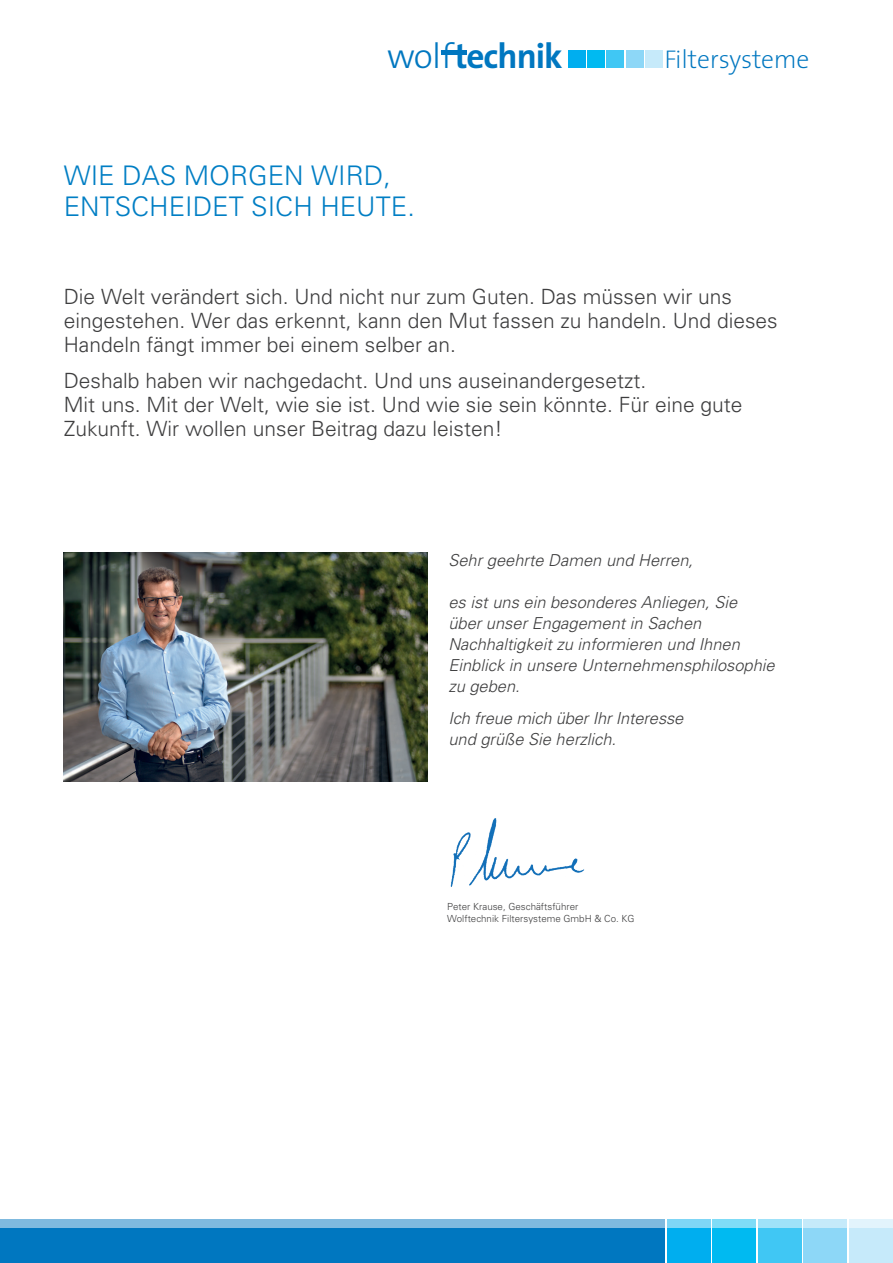
<style>
.page{position:relative;width:893px;height:1263px;background:#fff}
.page>*{position:absolute;margin:0;border:0;box-sizing:border-box;transform-origin:0 0}
.t1{font:700 35.25px "The Sans";letter-spacing:-.03em;color:#0077c0}
.t2{font:300 27px/31.5px "Univers";color:#007ec4}
.t3{font:200 25.8px "The Sans";letter-spacing:-.01em;color:#0077c0}
.t4{font:300 21px/24px "Univers";color:#3e3e3f}
.t5{font:italic 300 16.5px/21px "Univers";color:#3e3e3f}
.t6{font:300 9.75px/11.7px "Univers";color:#3e3e3f}
.s1{font-weight:300}
</style>
<div class="page">
<svg style="left:710px;top:1227px;width:94px;height:36px"></svg>
<div style="left:0;top:1219px;width:665px;height:44px;background:#0077c0"></div>
<div style="left:667px;top:1219px;width:43px;height:44px;background:#00aeef"></div>
<div style="left:712px;top:1219px;width:44px;height:44px;background:#00baf1"></div>
<div style="left:758px;top:1219px;width:43px;height:44px;background:#40c7f4"></div>
<div style="left:804px;top:1219px;width:43px;height:44px;background:#8dd7f7"></div>
<div style="left:849px;top:1219px;width:44px;height:44px;background:#c6eafa"></div>
<svg style="left:0;top:1219px;width:893px;height:8px;background:#8ac4e5"></svg>
<hr style="left:441px;top:50px;width:25px;height:4px;background:#0077c0">
<div style="left:568px;top:51px;width:18px;height:17px;background:#00aeef"></div>
<div style="left:607px;top:51px;width:17px;height:17px;background:#40c7f4"></div>
<div style="left:587px;top:51px;width:18px;height:17px;background:#00baf1"></div>
<div style="left:626px;top:51px;width:17px;height:17px;background:#8dd7f7"></div>
<div style="left:645px;top:51px;width:18px;height:17px;background:#c6eafa"></div>
<img style="left:450px;top:818px;width:135px;height:69px">
<img style="left:64px;top:553px;width:363px;height:228px">
<h1 class="t1" style="left:387px;top:27px;width:177px"><span class="s1">wolf</span>technik</h1>
<p class="t3" style="left:664px;top:38px;width:147px">Filtersysteme</p>
<p class="t2" style="left:64px;top:159px;width:353px">WIE DAS MORGEN WIRD,<br>ENTSCHEIDET SICH HEUTE.</p>
<p class="t4" style="left:64px;top:284px;width:715px">Die Welt verändert sich. Und nicht nur zum Guten. Das müssen wir uns eingestehen. Wer das erkennt, kann den Mut fassen zu handeln. Und dieses<br>Handeln fängt immer bei einem selber an.</p>
<p class="t4" style="left:64px;top:368px;width:680px">Deshalb haben wir nachgedacht. Und uns auseinandergesetzt.<br>Mit uns. Mit der Welt, wie sie ist. Und wie sie sein könnte. Für eine gute<br>Zukunft. Wir wollen unser Beitrag dazu leisten!</p>
<p class="t5" style="left:448px;top:549px;width:246px">Sehr geehrte Damen und Herren,</p>
<p class="t5" style="left:448px;top:591px;width:328px">es ist uns ein besonderes Anliegen, Sie<br>über unser Engagement in Sachen Nachhaltigkeit zu informieren und Ihnen Einblick in unsere Unternehmensphilosophie zu geben.</p>
<p class="t5" style="left:448px;top:707px;width:236px">Ich freue mich über Ihr Interesse und grüße Sie herzlich.</p>
<p class="t6" style="left:447px;top:901px;width:189px">Peter Krause, Geschäftsführer<br>Wolftechnik Filtersysteme GmbH &amp; Co. KG</p>
</div>
